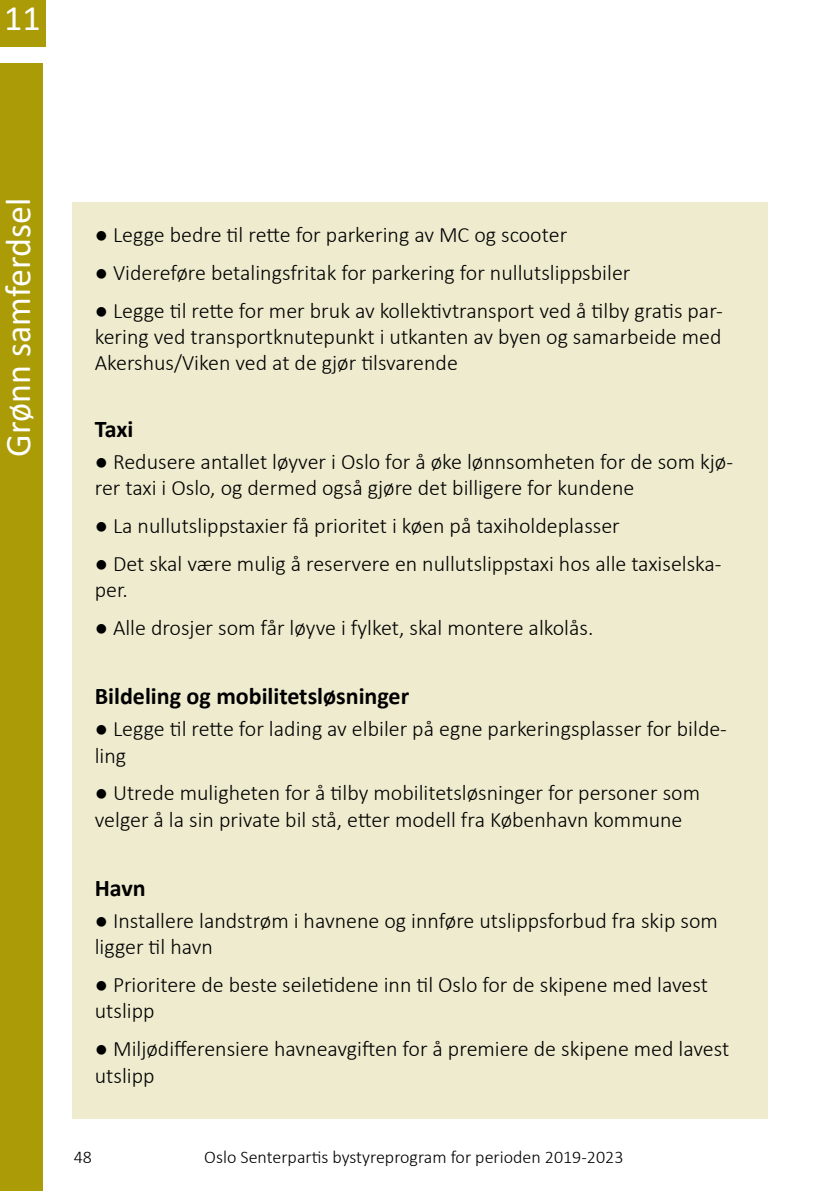
<style>
.page{position:relative;width:840px;height:1191px;background:#fff}
.page>*{position:absolute;margin:0;border:0;box-sizing:border-box;transform-origin:0 0}
.t1{font:36px "Calibri";color:#fff}
.t2{font:700 24px "Calibri";color:#000}
.t3{font:300 22px/26.4px "Calibri";color:#000}
.t4{font:300 18px "Calibri";color:#000}
</style>
<div class="page">
<div style="left:72px;top:203px;width:695px;height:916px;background:#eeebce"></div>
<div style="left:0;top:63px;width:43px;height:1128px;background:#ab9b07"></div>
<div style="left:0;top:0;width:46px;height:46px;background:#ab9b07"></div>
<h1 class="t1" style="left:4px;top:-7px;width:38px">11</h1>
<h1 class="t1" style="left:-7px;top:456px;width:260px;rotate:-90deg">Grønn samferdsel</h1>
<p class="t3" style="left:95px;top:221px;width:473px">● Legge bedre til rette for parkering av MC og scooter</p>
<p class="t3" style="left:95px;top:259px;width:537px">● Videreføre betalingsfritak for parkering for nullutslippsbiler</p>
<p class="t3" style="left:95px;top:297px;width:629px;text-align:justify">● Legge til rette for mer bruk av kollektivtransport ved å tilby gratis par&shy;kering ved transportknutepunkt i utkanten av byen og samarbeide med Akershus/Viken ved at de gjør tilsvarende</p>
<p class="t2" style="left:95px;top:412px;width:40px">Taxi</p>
<p class="t3" style="left:95px;top:448px;width:639px">● Redusere antallet løyver i Oslo for å øke lønnsomheten for de som kjø&shy;rer taxi i Oslo, og dermed også gjøre det billigere for kundene</p>
<p class="t3" style="left:95px;top:512px;width:526px">● La nullutslippstaxier få prioritet i køen på taxiholdeplasser</p>
<p class="t3" style="left:95px;top:550px;width:628px">● Det skal være mulig å reservere en nullutslippstaxi hos alle taxiselska&shy;per.</p>
<p class="t3" style="left:95px;top:614px;width:500px">● Alle drosjer som får løyve i fylket, skal montere alkolås.</p>
<p class="t2" style="left:95px;top:679px;width:316px">Bildeling og mobilitetsløsninger</p>
<p class="t3" style="left:95px;top:715px;width:633px">● Legge til rette for lading av elbiler på egne parkeringsplasser for bilde&shy;ling</p>
<p class="t3" style="left:95px;top:779px;width:606px">● Utrede muligheten for å tilby mobilitetsløsninger for personer som velger å la sin private bil stå, etter modell fra København kommune</p>
<p class="t2" style="left:95px;top:870px;width:52px">Havn</p>
<p class="t3" style="left:95px;top:907px;width:624px">● Installere landstrøm i havnene og innføre utslippsforbud fra skip som ligger til havn</p>
<p class="t3" style="left:95px;top:971px;width:614px">● Prioritere de beste seiletidene inn til Oslo for de skipene med lavest utslipp</p>
<p class="t3" style="left:95px;top:1035px;width:635px">● Miljødifferensiere havneavgiften for å premiere de skipene med lavest utslipp</p>
<p class="t4" style="left:74px;top:1145px;width:20px">48</p>
<p class="t4" style="left:204px;top:1145px;width:420px">Oslo Senterpartis bystyreprogram for perioden 2019-2023</p>
</div>
